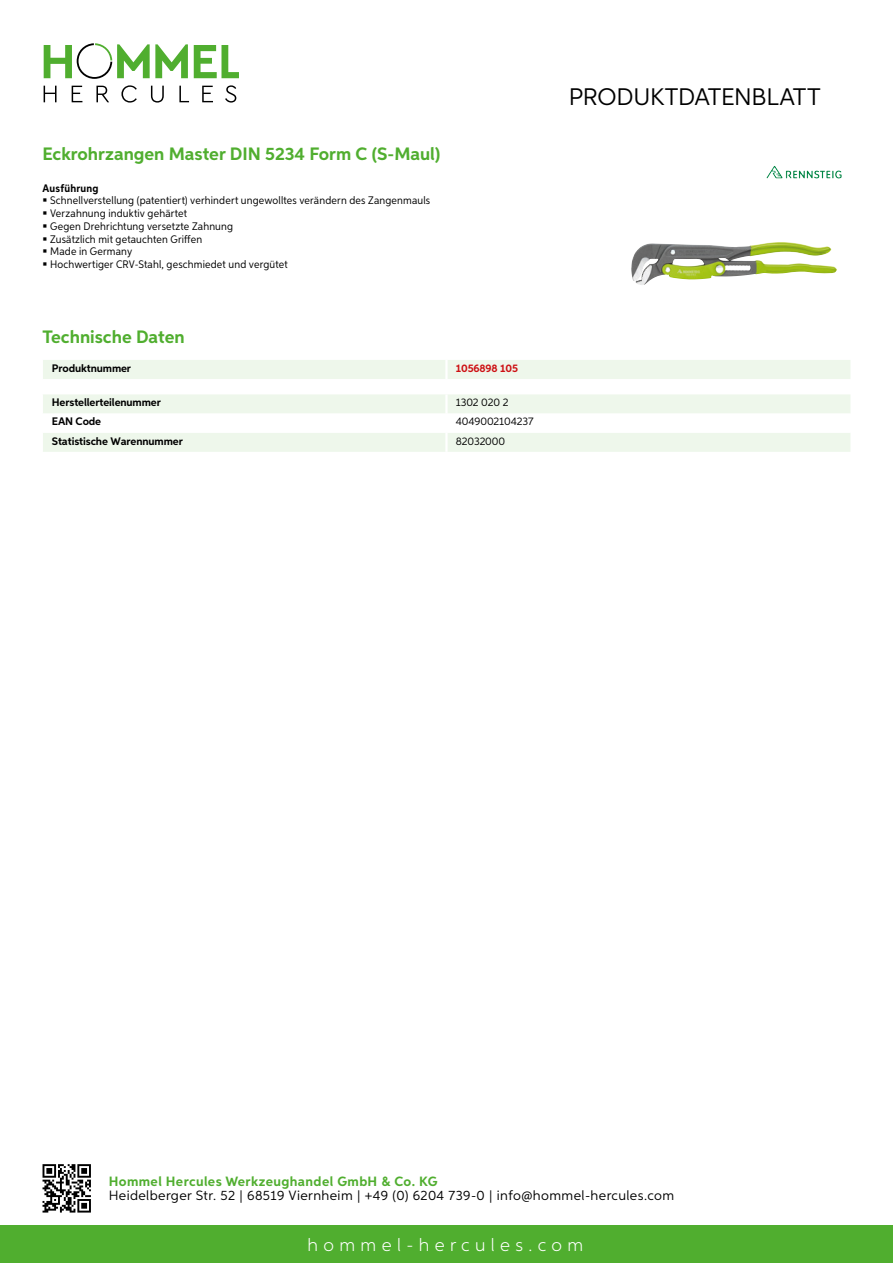
<style>
.page{position:relative;width:893px;height:1263px;background:#fff}
.page>*{position:absolute;margin:0;border:0;box-sizing:border-box;transform-origin:0 0}
.t1{font:24px "Aspira";letter-spacing:-.01em;color:#000}
.t2{font:700 18px "Aspira";color:#50ae2f}
.t3{font:300 18px "Aspira";letter-spacing:.3em;color:#fff}
.t4{font:13.5px "Aspira";letter-spacing:.03em;color:#000}
.t5{font:700 13.5px "Aspira";letter-spacing:.03em;color:#50ae2f}
.t6{font:10.95px/12.8px "Aspira Nar";letter-spacing:.015em;color:#000}
.t7{font:700 10.95px "Aspira";letter-spacing:-.01em;color:#000}
.t8{font:10.95px "Aspira";letter-spacing:-.01em;color:#000}
.t9{font:700 10.95px "Aspira";letter-spacing:-.01em;color:#cd1013}
.t10{font:700 10.95px "Aspira Nar";letter-spacing:.02em;color:#000}
</style>
<div class="page">
<div style="left:0;top:1226px;width:893px;height:37px;background:#50ae2f"></div>
<svg style="left:43px;top:1164px;width:48px;height:48px"></svg>
<svg style="left:194px;top:45px;width:45px;height:33px"></svg>
<svg style="left:44px;top:43px;width:144px;height:36px"></svg>
<svg style="left:44px;top:86px;width:13px;height:16px"></svg>
<svg style="left:72px;top:86px;width:10px;height:16px"></svg>
<svg style="left:96px;top:86px;width:13px;height:16px"></svg>
<svg style="left:121px;top:85px;width:16px;height:18px"></svg>
<svg style="left:151px;top:86px;width:13px;height:17px"></svg>
<svg style="left:179px;top:86px;width:10px;height:16px"></svg>
<svg style="left:202px;top:86px;width:11px;height:16px"></svg>
<svg style="left:225px;top:85px;width:11px;height:18px"></svg>
<div style="left:43px;top:360px;width:807px;height:19px;background:#eef7eb"></div>
<hr style="left:445px;top:360px;width:3px;height:19px;background:#fff">
<svg style="left:43px;top:394px;width:807px;height:58px"></svg>
<hr style="left:445px;top:433px;width:3px;height:19px;background:#fff">
<img style="left:631px;top:242px;width:206px;height:43px">
<img style="left:766px;top:166px;width:76px;height:13px">
<h2 class="t2" style="left:43px;top:142px;width:399px">Eckrohrzangen Master DIN 5234 Form C (S-Maul)</h2>
<p class="t10" style="left:43px;top:181px;width:58px">Ausführung</p>
<p class="t6" style="left:50px;top:194px;width:382px">Schnellverstellung (patentiert) verhindert ungewolltes verändern des Zangenmauls Verzahnung induktiv gehärtet<br>Gegen Drehrichtung versetzte Zahnung<br>Zusätzlich mit getauchten Griffen<br>Made in Germany<br>Hochwertiger CRV-Stahl, geschmiedet und vergütet</p>
<h2 class="t2" style="left:43px;top:326px;width:144px">Technische Daten</h2>
<p class="t7" style="left:52px;top:361px;width:81px">Produktnummer</p>
<p class="t9" style="left:456px;top:361px;width:64px">1056898 105</p>
<p class="t7" style="left:52px;top:396px;width:111px">Herstellerteilenummer</p>
<p class="t8" style="left:456px;top:396px;width:54px">1302 020 2</p>
<p class="t7" style="left:52px;top:415px;width:51px">EAN Code</p>
<p class="t8" style="left:456px;top:415px;width:79px">4049002104237</p>
<p class="t7" style="left:52px;top:434px;width:132px">Statistische Warennummer</p>
<p class="t8" style="left:456px;top:434px;width:51px">82032000</p>
<h1 class="t1" style="left:569px;top:82px;width:253px">Produktdatenblatt</h1>
<p class="t5" style="left:109px;top:1172px;width:330px">Hommel Hercules Werkzeughandel GmbH &amp; Co. KG</p>
<p class="t4" style="left:109px;top:1187px;width:567px">Heidelberger Str. 52 | 68519 Viernheim | +49 (0) 6204 739-0 | info@hommel-hercules.com</p>
<h2 class="t3" style="left:307px;top:1234px;width:277px">hommel-hercules.com</h2>
</div>
